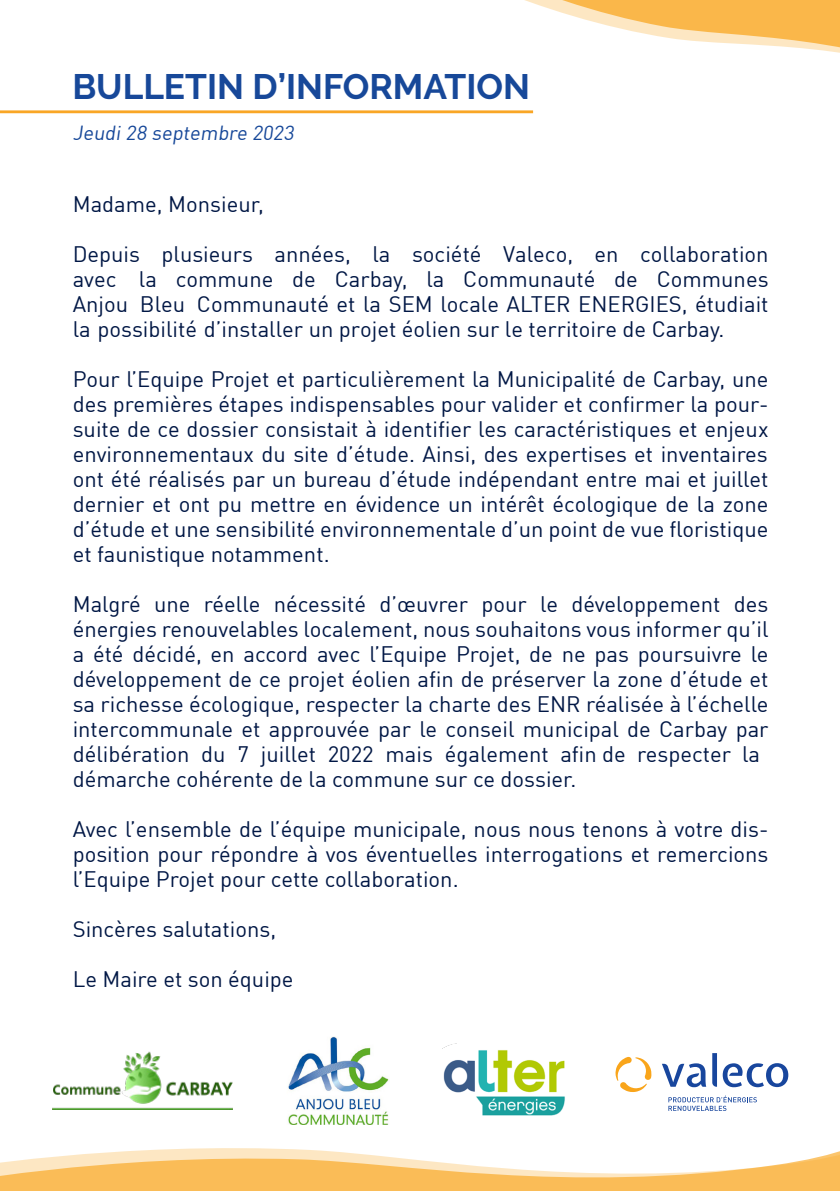
<style>
.page{position:relative;width:840px;height:1191px;background:#fff}
.page>*{position:absolute;margin:0;border:0;box-sizing:border-box;transform-origin:0 0}
.t1{font:700 35.2px "Raleway";color:#174899}
.t2{font:22px/25px "En BWDIN Pro";color:#011745;text-align:justify}
.t3{font:20px "En BWDIN Pro";color:#174899}
</style>
<div class="page">
<hr style="left:0;top:110px;width:533px;height:3px;background:#f9a625">
<img style="left:442px;top:1043px;width:123px;height:65px">
<svg style="left:615px;top:1056px;width:36px;height:36px"></svg>
<svg style="left:662px;top:1063px;width:43px;height:24px"></svg>
<svg style="left:712px;top:1053px;width:4px;height:33px"></svg>
<svg style="left:668px;top:1095px;width:88px;height:13px"></svg>
<svg style="left:722px;top:1063px;width:65px;height:24px"></svg>
<img style="left:288px;top:1036px;width:102px;height:72px">
<img style="left:52px;top:1051px;width:181px;height:57px">
<svg style="left:0;top:1108px;width:839px;height:83px"></svg>
<svg style="left:410px;top:0;width:429px;height:114px"></svg>
<p class="t1" style="left:72px;top:67px;width:459px">BULLETIN D’INFORMATION</p>
<p class="t3" style="left:73px;top:117px;width:226px">Jeudi28 septembre 2023</p>
<p class="t2" style="left:73px;top:189px;width:193px">Madame, Monsieur,</p>
<p class="t2" style="left:73px;top:239px;width:697px">Depuis plusieurs années, la société Valeco, en collaboration avec la commune de Carbay, la Communauté de Communes Anjou Bleu Communauté et la SEM locale ALTER ENERGIES, étudiait la possibilité d’installer un projet éolien sur le territoire de Carbay.</p>
<p class="t2" style="left:73px;top:364px;width:697px">Pour l’Equipe Projet et particulièrement la Municipalité de Carbay, une des premières étapes indispensables pour valider et confirmer la pour&shy;suite de ce dossier consistait à identifier les caractéristiques et enjeux environnementaux du site d’étude. Ainsi, des expertises et inventaires ont été réalisés par un bureau d’étude indépendant entre mai et juillet dernier et ont pu mettre en évidence un intérêt écologique de la zone d’étude et une sensibilité environnementale d’un point de vue floristique et faunistique notamment.</p>
<p class="t2" style="left:73px;top:589px;width:697px;text-align:left">Malgré une réelle nécessité d’œuvrer pour le développement des énergies renouvelables localement, nous souhaitons vous informer qu’il a été décidé, en accord avec l’Equipe Projet, de ne pas poursuivre le développement de ce projet éolien afin de préserver la zone d’étude et sa richesse écologique, respecter la charte des ENR réalisée à l’échelle intercommunale et approuvée par le conseil municipal de Carbay par délibération du 7 juillet 2022 mais également afin de respecter la démarche cohérente de la commune sur ce dossier.</p>
<p class="t2" style="left:73px;top:814px;width:697px">Avec l’ensemble de l’équipe municipale, nous nous tenons à votre dis&shy;position pour répondre à vos éventuelles interrogations et remercions l’Equipe Projet pour cette collaboration.</p>
<p class="t2" style="left:73px;top:914px;width:205px">Sincères salutations,</p>
<p class="t2" style="left:73px;top:964px;width:222px">Le Maire et son équipe</p>
</div>
